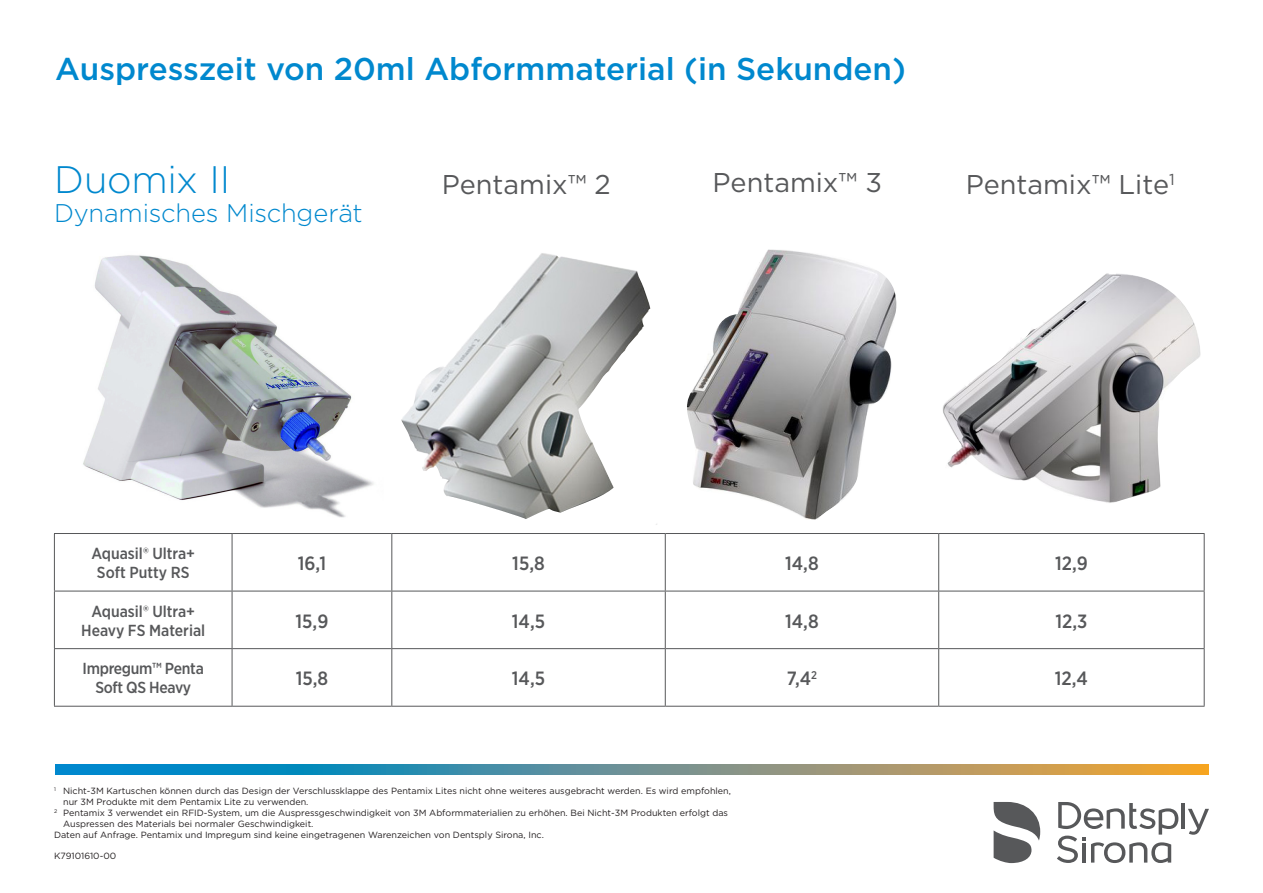
<style>
.page{position:relative;width:1263px;height:893px;background:#fff}
.page>*{position:absolute;margin:0;border:0;box-sizing:border-box;transform-origin:0 0}
.t1{font:300 38.25px "Gotham";letter-spacing:-.005em;color:#0088ce}
.t2{font:500 31.5px "Gotham";color:#0088ce}
.t3{font:27.15px "Gotham";color:#57585a}
.t4{font:300 25.5px "Gotham";letter-spacing:-.005em;color:#0088ce}
.t5{font:500 19.2px "Gotham Narrow";color:#57585a}
.t6{font:500 16.05px/19.2px "Gotham Narrow";color:#57585a;text-align:center}
.t7{font:500 16.05px/19.2px "Gotham Narrow";letter-spacing:-.02em;color:#57585a;text-align:center}
.t8{font:9px "Gotham";color:#231f20}
</style>
<div class="page">
<img style="left:401px;top:253px;width:256px;height:272px">
<img style="left:687px;top:249px;width:210px;height:271px">
<img style="left:943px;top:273px;width:258px;height:230px">
<img style="left:83px;top:255px;width:291px;height:263px">
<svg style="left:55px;top:765px;width:1154px;height:10px;background:#6a928d"></svg>
<hr style="left:1181px;top:803px;width:4px;height:26px;background:#57585a">
<svg style="left:1188px;top:809px;width:21px;height:26px"></svg>
<svg style="left:1057px;top:802px;width:121px;height:61px"></svg>
<svg style="left:993px;top:802px;width:47px;height:61px"></svg>
<hr style="left:54px;top:533px;width:178px;height:1px;background:#57585a">
<hr style="left:54px;top:534px;width:1px;height:57px;background:#57585a">
<hr style="left:232px;top:533px;width:160px;height:1px;background:#57585a">
<hr style="left:232px;top:534px;width:1px;height:57px;background:#57585a">
<hr style="left:392px;top:533px;width:273px;height:1px;background:#57585a">
<hr style="left:391px;top:534px;width:1px;height:57px;background:#57585a">
<hr style="left:665px;top:533px;width:274px;height:1px;background:#57585a">
<hr style="left:665px;top:534px;width:1px;height:57px;background:#57585a">
<hr style="left:939px;top:533px;width:265px;height:1px;background:#57585a">
<hr style="left:938px;top:534px;width:1px;height:57px;background:#57585a">
<hr style="left:1204px;top:534px;width:1px;height:57px;background:#57585a">
<hr style="left:54px;top:591px;width:178px;height:1px;background:#57585a">
<hr style="left:54px;top:591px;width:1px;height:57px;background:#57585a">
<hr style="left:232px;top:591px;width:160px;height:1px;background:#57585a">
<hr style="left:232px;top:591px;width:1px;height:57px;background:#57585a">
<hr style="left:392px;top:591px;width:273px;height:1px;background:#57585a">
<hr style="left:391px;top:591px;width:1px;height:57px;background:#57585a">
<hr style="left:665px;top:591px;width:274px;height:1px;background:#57585a">
<hr style="left:665px;top:591px;width:1px;height:57px;background:#57585a">
<hr style="left:939px;top:591px;width:265px;height:1px;background:#57585a">
<hr style="left:938px;top:591px;width:1px;height:57px;background:#57585a">
<hr style="left:1204px;top:591px;width:1px;height:57px;background:#57585a">
<hr style="left:54px;top:648px;width:178px;height:1px;background:#57585a">
<hr style="left:54px;top:649px;width:1px;height:57px;background:#57585a">
<hr style="left:232px;top:648px;width:160px;height:1px;background:#57585a">
<hr style="left:232px;top:649px;width:1px;height:57px;background:#57585a">
<hr style="left:392px;top:648px;width:273px;height:1px;background:#57585a">
<hr style="left:391px;top:649px;width:1px;height:57px;background:#57585a">
<hr style="left:665px;top:648px;width:274px;height:1px;background:#57585a">
<hr style="left:665px;top:649px;width:1px;height:57px;background:#57585a">
<hr style="left:939px;top:648px;width:265px;height:1px;background:#57585a">
<hr style="left:938px;top:649px;width:1px;height:57px;background:#57585a">
<hr style="left:1204px;top:649px;width:1px;height:57px;background:#57585a">
<hr style="left:54px;top:706px;width:178px;height:1px;background:#57585a">
<hr style="left:232px;top:706px;width:160px;height:1px;background:#57585a">
<hr style="left:392px;top:706px;width:273px;height:1px;background:#57585a">
<hr style="left:665px;top:706px;width:274px;height:1px;background:#57585a">
<hr style="left:939px;top:706px;width:265px;height:1px;background:#57585a">
<h2 class="t2" style="left:55px;top:49px;width:852px">Auspresszeit von 20ml Abformmaterial (in Sekunden)</h2>
<h1 class="t1" style="left:54px;top:155px;width:178px">Duomix II</h1>
<h3 class="t4" style="left:54px;top:197px;width:310px">Dynamisches Mischgerät</h3>
<h3 class="t3" style="left:442px;top:167px;width:171px">Pentamix™ 2</h3>
<h3 class="t3" style="left:713px;top:165px;width:171px">Pentamix™ 3</h3>
<h3 class="t3" style="left:966px;top:167px;width:210px">Pentamix™ Lite<sup>1</sup></h3>
<h3 class="t6" style="left:91px;top:544px;width:105px">Aquasil® Ultra+<br>Soft Putty RS</h3>
<h3 class="t5" style="left:298px;top:551px;width:30px">16,1</h3>
<h3 class="t5" style="left:512px;top:551px;width:34px">15,8</h3>
<h3 class="t5" style="left:785px;top:551px;width:35px">14,8</h3>
<h3 class="t5" style="left:1055px;top:551px;width:34px">12,9</h3>
<h3 class="t6" style="left:81px;top:601px;width:126px">Aquasil® Ultra+<br>Heavy FS Material</h3>
<h3 class="t5" style="left:296px;top:609px;width:34px">15,9</h3>
<h3 class="t5" style="left:512px;top:609px;width:35px">14,5</h3>
<h3 class="t5" style="left:785px;top:609px;width:35px">14,8</h3>
<h3 class="t5" style="left:1055px;top:609px;width:33px">12,3</h3>
<h3 class="t7" style="left:83px;top:659px;width:123px">Impregum™ Penta<br>Soft QS Heavy</h3>
<h3 class="t5" style="left:296px;top:666px;width:34px">15,8</h3>
<h3 class="t5" style="left:512px;top:666px;width:35px">14,5</h3>
<h3 class="t5" style="left:787px;top:666px;width:32px">7,4<sup>2</sup></h3>
<h3 class="t5" style="left:1055px;top:666px;width:35px">12,4</h3>
<p class="t8" style="left:54px;top:785px;width:678px"><sup>1</sup> Nicht-3M Kartuschen können durch das Design der Verschlussklappe des Pentamix Lites nicht ohne weiteres ausgebracht werden. Es wird empfohlen,</p>
<p class="t8" style="left:63px;top:796px;width:247px">nur 3M Produkte mit dem Pentamix Lite zu verwenden.</p>
<p class="t8" style="left:54px;top:807px;width:676px"><sup>2</sup> Pentamix 3 verwendet ein RFID-System, um die Auspressgeschwindigkeit von 3M Abformmaterialien zu erhöhen. Bei Nicht-3M Produkten erfolgt das</p>
<p class="t8" style="left:63px;top:818px;width:252px">Auspressen des Materials bei normaler Geschwindigkeit.</p>
<p class="t8" style="left:54px;top:829px;width:491px">Daten auf Anfrage. Pentamix und Impregum sind keine eingetragenen Warenzeichen von Dentsply Sirona, Inc.</p>
<p class="t8" style="left:54px;top:850px;width:64px">K79101610-00</p>
</div>
